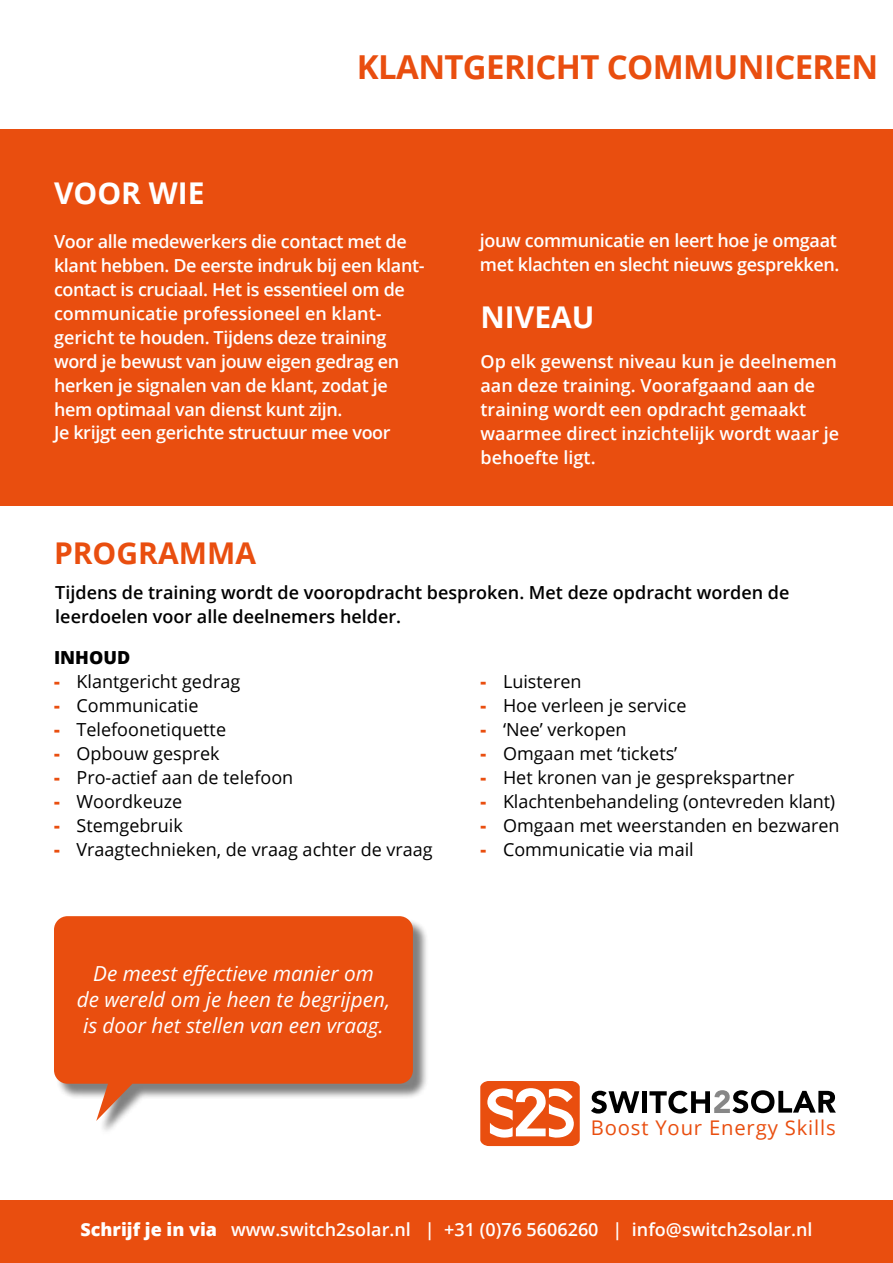
<style>
.page{position:relative;width:893px;height:1263px;background:#fff}
.page>*{position:absolute;margin:0;border:0;box-sizing:border-box;transform-origin:0 0}
.t1{font:700 33px "Open Sans";letter-spacing:-.02em;color:#e94e0f}
.t2{font:700 30px "Open Sans";color:#fff}
.t3{font:700 30px "Open Sans";color:#e94e0f}
.t4{font:italic 20.7px/25.8px "Open Sans";color:#fff;text-align:center}
.t5{font:20.25px "Open Sans";letter-spacing:.04em;color:#e94e0f}
.t6{font:600 18px/24px "Open Sans";letter-spacing:-.02em;color:#fff}
.t7{font:18px "Open Sans";color:#000}
.t8{font:600 18px/24px "Open Sans";color:#fff}
.t9{font:600 18px/24px "Open Sans";color:#000}
.t10{font:800 18px "Open Sans";color:#000}
.s1{font-weight:800;color:#e94e0f}
.s2{font-weight:800}
</style>
<div class="page">
<div style="left:0;top:1200px;width:893px;height:63px;background:#e94e0f"></div>
<div style="left:0;top:130px;width:893px;height:376px;background:#e94e0f"></div>
<div style="left:56px;top:918px;width:373px;height:218px;background:#000;opacity:.5"></div>
<svg style="left:54px;top:916px;width:359px;height:205px;background:#e66733"></svg>
<svg style="left:480px;top:1081px;width:100px;height:65px"></svg>
<svg style="left:591px;top:1091px;width:48px;height:22px"></svg>
<div style="left:642px;top:1091px;width:5px;height:22px;background:#000"></div>
<svg style="left:649px;top:1090px;width:187px;height:23px"></svg>
<h1 class="t1" style="left:357px;top:44px;width:523px">KLANTGERICHT COMMUNICEREN</h1>
<h2 class="t2" style="left:54px;top:171px;width:152px">VOOR WIE</h2>
<p class="t6" style="left:54px;top:229px;width:372px">Voor alle medewerkers die contact met de klant hebben. De eerste indruk bij een klant&shy;contact is cruciaal. Het is essentieel om de communicatie professioneel en klant&shy;gericht te houden. Tijdens deze training word je bewust van jouw eigen gedrag en herken je signalen van de klant, zodat je hem optimaal van dienst kunt zijn.<br>Je krijgt een gerichte structuur mee voor</p>
<p class="t6" style="left:480px;top:229px;width:361px">jouw communicatie en leert hoe je omgaat met klachten en slecht nieuws gesprekken.</p>
<h2 class="t2" style="left:480px;top:296px;width:116px">NIVEAU</h2>
<p class="t8" style="left:480px;top:349px;width:360px">Op elk gewenst niveau kun je deelnemen aan deze training. Voorafgaand aan de training wordt een opdracht gemaakt waarmee direct inzichtelijk wordt waar je behoefte ligt.</p>
<h2 class="t3" style="left:54px;top:532px;width:204px">PROGRAMMA</h2>
<p class="t9" style="left:55px;top:581px;width:736px">Tijdens de training wordt de vooropdracht besproken. Met deze opdracht worden de leerdoelen voor alle deelnemers helder.</p>
<p class="t10" style="left:54px;top:644px;width:78px">INHOUD</p>
<p class="t7" style="left:54px;top:669px;width:188px"><span class="s1">-</span> Klantgericht gedrag</p>
<p class="t7" style="left:54px;top:693px;width:146px"><span class="s1">-</span> Communicatie</p>
<p class="t7" style="left:54px;top:717px;width:174px"><span class="s1">-</span> Telefoonetiquette</p>
<p class="t7" style="left:54px;top:741px;width:167px"><span class="s1">-</span> Opbouw gesprek</p>
<p class="t7" style="left:54px;top:765px;width:241px"><span class="s1">-</span> Pro-actief aan de telefoon</p>
<p class="t7" style="left:54px;top:789px;width:130px"><span class="s1">-</span> Woordkeuze</p>
<p class="t7" style="left:54px;top:813px;width:130px"><span class="s1">-</span> Stemgebruik</p>
<p class="t7" style="left:54px;top:837px;width:380px"><span class="s1">-</span> Vraagtechnieken, de vraag achter de vraag</p>
<p class="t4" style="left:77px;top:960px;width:315px">De meest effectieve manier om<br>de wereld om je heen te begrijpen, is door het stellen van een vraag.</p>
<p class="t7" style="left:480px;top:669px;width:102px"><span class="s1">-</span> Luisteren</p>
<p class="t7" style="left:480px;top:693px;width:207px"><span class="s1">-</span> Hoe verleen je service</p>
<p class="t7" style="left:480px;top:717px;width:148px"><span class="s1">-</span> ‘Nee’ verkopen</p>
<p class="t7" style="left:480px;top:741px;width:198px"><span class="s1">-</span> Omgaan met ‘tickets’</p>
<p class="t7" style="left:480px;top:765px;width:315px"><span class="s1">-</span> Het kronen van je gesprekspartner</p>
<p class="t7" style="left:480px;top:789px;width:356px"><span class="s1">-</span> Klachtenbehandeling (ontevreden klant)</p>
<p class="t7" style="left:480px;top:813px;width:361px"><span class="s1">-</span> Omgaan met weerstanden en bezwaren</p>
<p class="t7" style="left:480px;top:837px;width:215px"><span class="s1">-</span> Communicatie via mail</p>
<p class="t5" style="left:591px;top:1114px;width:246px">Boost Your Energy Skills</p>
<p class="t8" style="left:80px;top:1217px;width:734px"><span class="s2">Schrijf je in via</span> www.switch2solar.nl | +31 (0)76 5606260 | info@switch2solar.nl</p>
</div>
